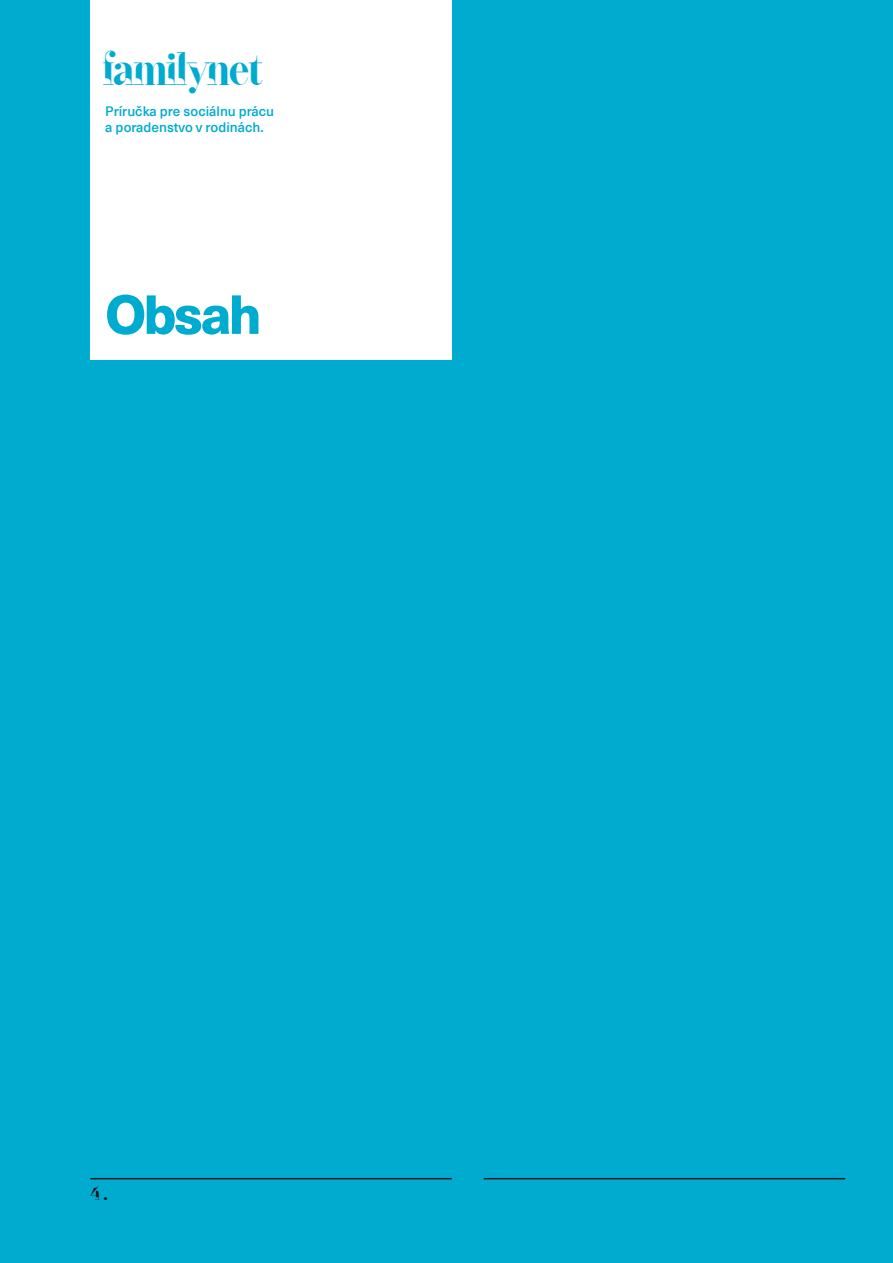
<style>
.page{position:relative;width:893px;height:1263px;background:#00abd0}
.page>*{position:absolute;margin:0;border:0;box-sizing:border-box;transform-origin:0 0}
.t1{font:800 54px "Neue Haas Unica Pro";letter-spacing:-.05em;color:#00abd0}
.t2{font:45px "Sliced Semi Bold Title";color:#00abd0}
.t3{font:19.5px "Sliced Semi Bold Title";color:#1a171c}
.t4{font:500 13.5px/16.2px "Neue Haas Unica Pro";color:#00abd0}
</style>
<div class="page">
<div style="left:90px;top:0;width:362px;height:359px;background:#fff"></div>
<hr style="left:90px;top:1178px;width:362px;height:1px;background:#1a171c">
<hr style="left:484px;top:1178px;width:361px;height:1px;background:#1a171c">
<h2 class="t2" style="left:103px;top:49px;width:160px">familynet</h2>
<p class="t4" style="left:105px;top:103px;width:171px">Príručka pre sociálnu prácu a poradenstvo v rodinách.</p>
<h1 class="t1" style="left:105px;top:281px;width:158px">Obsah</h1>
<h3 class="t3" style="left:90px;top:1185px;width:19px">4 .</h3>
</div>
